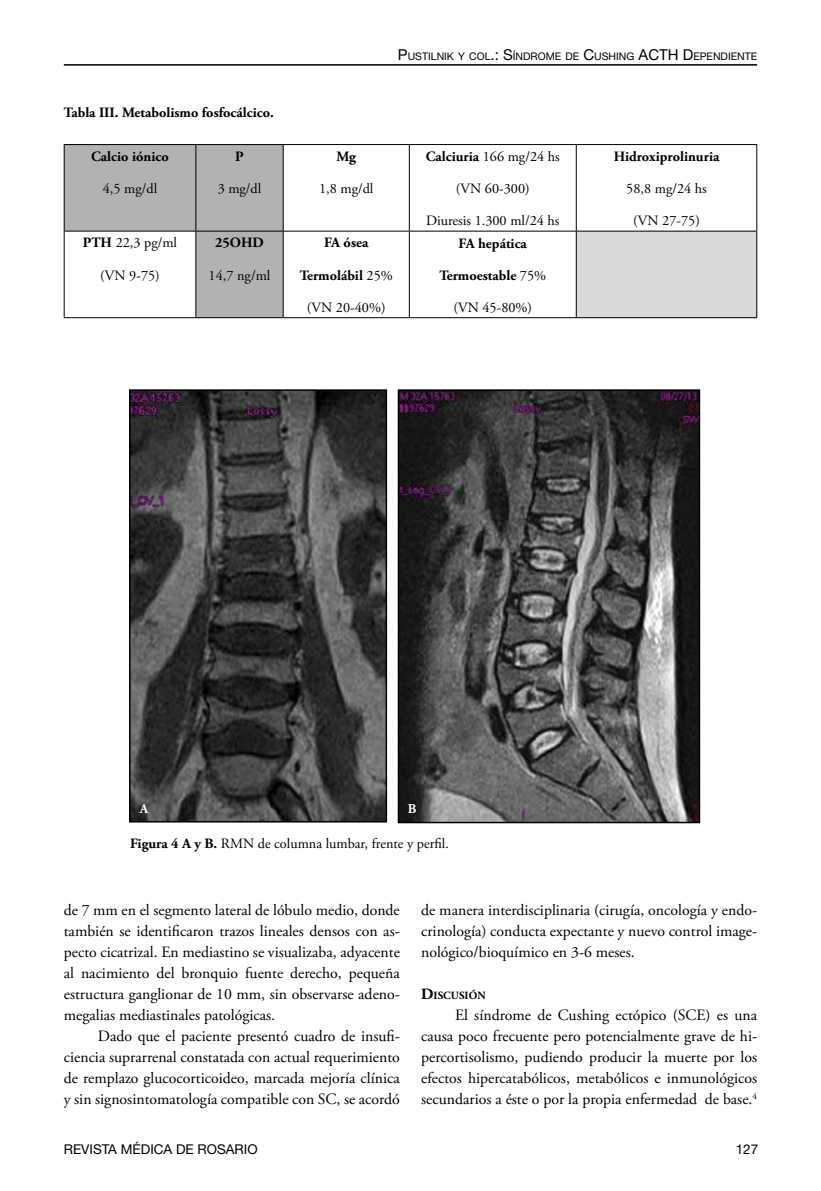
<style>
.page{position:relative;width:821px;height:1191px;background:#fff}
.page>*{position:absolute;margin:0;border:0;box-sizing:border-box;transform-origin:0 0}
.t1{font:15.75px/21px "Adobe Garamond Pro";color:#000;text-align:justify}
.t2{font:14.25px "Adobe Garamond Pro";color:#000}
.t3{font:700 14.25px "Adobe Garamond Pro";color:#000}
.t4{font:13.5px "Helvetica Neue LT Std";color:#000}
.t5{font:700 13.5px "Adobe Garamond Pro";color:#fff}
.t6{font:700 10.95px "Adobe Garamond Pro";color:#000}
.t7{font:10.5px "Helvetica Neue LT Std";color:#000}
.s1{font-size:15px}
.s2{font-weight:700}
.s3{font-weight:400}
.s4{font-size:15.75px}
</style>
<div class="page">
<hr style="left:64px;top:64px;width:693px;height:2px;background:#000">
<div style="left:64px;top:145px;width:132px;height:86px;background:#b3b2b2"></div>
<div style="left:196px;top:145px;width:87px;height:172px;background:#b3b2b2"></div>
<div style="left:576px;top:231px;width:180px;height:87px;background:#dadada"></div>
<hr style="left:64px;top:144px;width:132px;height:1px;background:#000">
<hr style="left:64px;top:145px;width:1px;height:86px;background:#000">
<hr style="left:196px;top:144px;width:87px;height:1px;background:#000">
<hr style="left:195px;top:145px;width:1px;height:86px;background:#000">
<hr style="left:283px;top:144px;width:126px;height:1px;background:#000">
<hr style="left:283px;top:145px;width:1px;height:86px;background:#000">
<hr style="left:409px;top:144px;width:167px;height:1px;background:#000">
<hr style="left:409px;top:145px;width:1px;height:86px;background:#000">
<hr style="left:576px;top:144px;width:181px;height:1px;background:#000">
<hr style="left:576px;top:145px;width:1px;height:86px;background:#000">
<hr style="left:756px;top:145px;width:1px;height:86px;background:#000">
<hr style="left:64px;top:231px;width:132px;height:1px;background:#000">
<hr style="left:64px;top:231px;width:1px;height:86px;background:#000">
<hr style="left:196px;top:231px;width:87px;height:1px;background:#000">
<hr style="left:195px;top:231px;width:1px;height:86px;background:#000">
<hr style="left:283px;top:231px;width:126px;height:1px;background:#000">
<hr style="left:283px;top:231px;width:1px;height:86px;background:#000">
<hr style="left:409px;top:231px;width:167px;height:1px;background:#000">
<hr style="left:409px;top:231px;width:1px;height:86px;background:#000">
<hr style="left:576px;top:231px;width:181px;height:1px;background:#000">
<hr style="left:576px;top:231px;width:1px;height:86px;background:#000">
<hr style="left:756px;top:231px;width:1px;height:86px;background:#000">
<hr style="left:64px;top:317px;width:132px;height:1px;background:#000">
<hr style="left:196px;top:317px;width:87px;height:1px;background:#000">
<hr style="left:283px;top:317px;width:126px;height:1px;background:#000">
<hr style="left:409px;top:317px;width:167px;height:1px;background:#000">
<hr style="left:576px;top:317px;width:181px;height:1px;background:#000">
<img style="left:132px;top:392px;width:252px;height:427px">
<div style="left:129px;top:389px;width:258px;height:433px;border:2px solid #000"></div>
<img style="left:401px;top:392px;width:296px;height:428px">
<div style="left:398px;top:389px;width:302px;height:434px;border:2px solid #000"></div>
<p class="t7" style="left:398px;top:50px;width:252px"><span class="s1">P</span>USTILNIK Y COL<span class="s1">.: S</span>ÍNDROM E DE <span class="s1">C</span>USHING <span class="s1">ACTH</span></p>
<p class="t7" style="left:683px;top:50px;width:76px"><span class="s1">D</span>EPENDIENTE</p>
<p class="t3" style="left:64px;top:104px;width:211px">Tabla III. Metabolismo fosfocálcico.</p>
<p class="t3" style="left:91px;top:148px;width:79px">Calcio iónico</p>
<p class="t2" style="left:103px;top:180px;width:56px">4,5 mg/dl</p>
<p class="t3" style="left:235px;top:148px;width:10px">P</p>
<p class="t2" style="left:218px;top:180px;width:45px">3 mg/dl</p>
<p class="t3" style="left:336px;top:148px;width:21px">Mg</p>
<p class="t2" style="left:319px;top:180px;width:56px">1,8 mg/dl</p>
<p class="t2" style="left:426px;top:148px;width:135px"><span class="s2">Calciuria</span> 166 mg/24 hs</p>
<p class="t2" style="left:456px;top:180px;width:75px">(VN 60-300)</p>
<p class="t2" style="left:426px;top:212px;width:135px">Diuresis 1.300 ml/24 hs</p>
<p class="t3" style="left:613px;top:148px;width:107px">Hidroxiprolinuria</p>
<p class="t2" style="left:626px;top:180px;width:82px">58,8 mg/24 hs</p>
<p class="t2" style="left:633px;top:212px;width:68px">(VN 27-75)</p>
<p class="t2" style="left:83px;top:234px;width:96px"><span class="s2">PTH</span> 22,3 pg/ml</p>
<p class="t2" style="left:100px;top:266px;width:61px">(VN 9-75)</p>
<p class="t3" style="left:215px;top:235px;width:50px">25OHD</p>
<p class="t2" style="left:209px;top:266px;width:63px">14,7 ng/ml</p>
<p class="t3" style="left:324px;top:235px;width:46px">FA ósea</p>
<p class="t3" style="left:300px;top:267px;width:95px">Termolábil <span class="s3">25%</span></p>
<p class="t2" style="left:307px;top:299px;width:80px">(VN 20-40%)</p>
<p class="t3" style="left:458px;top:235px;width:70px">FA hepática</p>
<p class="t3" style="left:439px;top:267px;width:108px">Termoestable <span class="s3">75%</span></p>
<p class="t2" style="left:453px;top:299px;width:80px">(VN 45-80%)</p>
<p class="t5" style="left:140px;top:800px;width:10px">A</p>
<p class="t5" style="left:408px;top:800px;width:10px">B</p>
<p class="t2" style="left:130px;top:835px;width:320px"><span class="s2">Figura 4 A y B.</span> RMN de columna lumbar, frente y perfil.</p>
<p class="t1" style="left:64px;top:900px;width:337px">de 7 mm en el segmento lateral de lóbulo medio, donde también se identificaron trazos lineales densos con as&shy;pecto cicatrizal. En mediastino se visualizaba, adyacente al nacimiento del bronquio fuente derecho, pequeña estructura ganglionar de 10 mm, sin observarse adeno&shy;megalias mediastinales patológicas.</p>
<p class="t1" style="left:64px;top:1026px;width:337px;text-indent:34px">Dado que el paciente presentó cuadro de insufi&shy;ciencia suprarrenal constatada con actual requerimiento de remplazo glucocorticoideo, marcada mejoría clínica y sin signosintomatología compatible con SC, se acordó</p>
<p class="t1" style="left:421px;top:900px;width:337px">de manera interdisciplinaria (cirugía, oncología y endo&shy;crinología) conducta expectante y nuevo control image&shy;nológico/bioquímico en 3-6 meses.</p>
<p class="t6" style="left:421px;top:989px;width:66px"><span class="s4">D</span>ISCUSIÓN</p>
<p class="t1" style="left:421px;top:1005px;width:337px;text-indent:34px">El síndrome de Cushing ectópico (SCE) es una causa poco frecuente pero potencialmente grave de hi&shy;percortisolismo, pudiendo producir la muerte por los efectos hipercatabólicos, metabólicos e inmunológicos secundarios a éste o por la propia enfermedad de base.<sup>4</sup></p>
<p class="t4" style="left:64px;top:1141px;width:195px">REVISTA MÉDICA DE ROSARIO</p>
<p class="t4" style="left:735px;top:1141px;width:24px">127</p>
</div>
